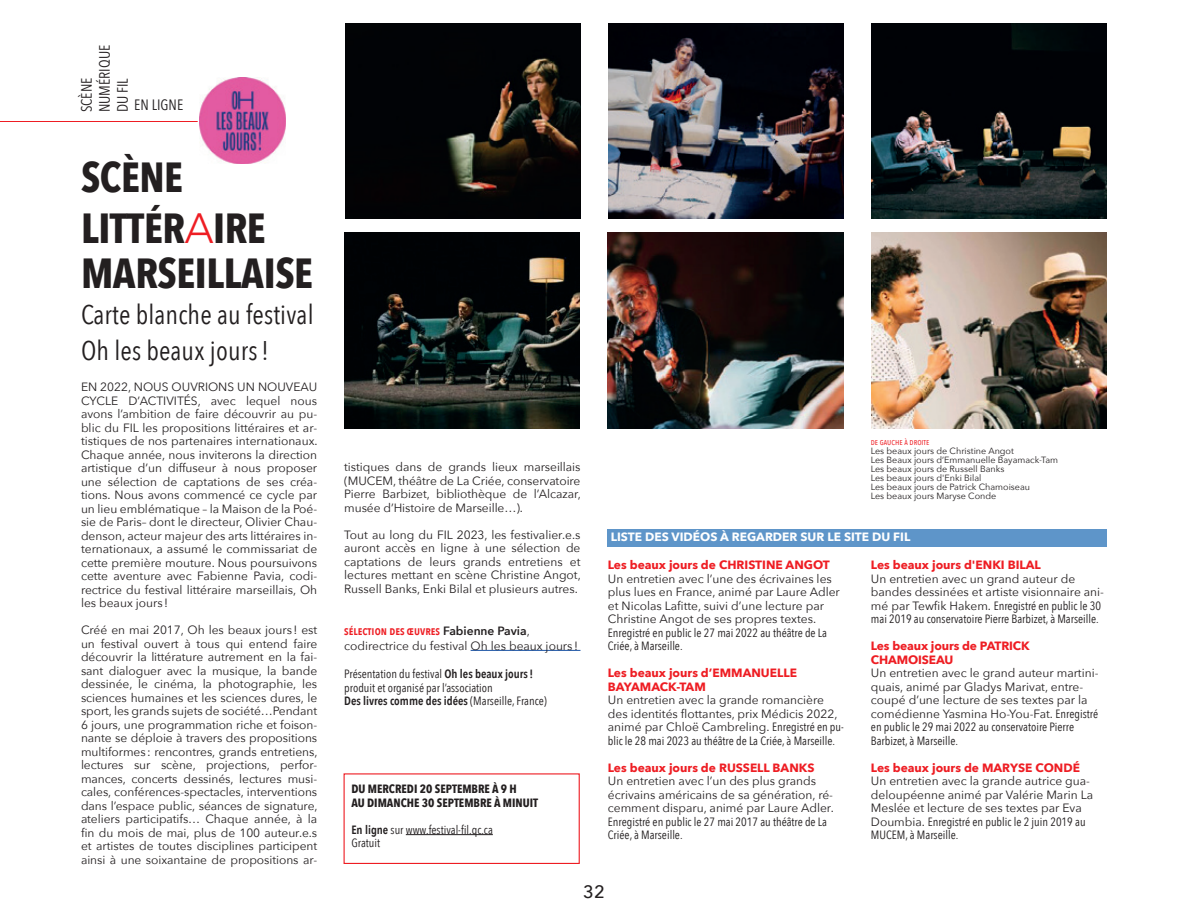
<style>
.page{position:relative;width:1188px;height:918px;background:#fff}
.page>*{position:absolute;margin:0;border:0;box-sizing:border-box;transform-origin:0 0}
.t1{font:700 42px/50.4px "Avenir Next Condensed";letter-spacing:-.01em;color:#231f20}
.t2{font:27px/36px "Avenir Next Condensed";letter-spacing:.005em;color:#231f20}
.t3{font:500 18px "Avenir Next";color:#231f20}
.t4{font:15px/18px "Avenir Next Condensed";color:#231f20}
.t5{font:12px/13.5px "Avenir Next";color:#231f20}
.t6{font:12px/13.5px "Avenir Next Condensed";color:#231f20}
.t7{font:700 12px/13.5px "Avenir Next";color:#ee1d23}
.t8{font:700 12px/13.5px "Avenir Next Condensed";color:#231f20}
.t9{font:700 12px "Avenir Next";color:#fff}
.t10{font:600 12px "Avenir Next Condensed";letter-spacing:.005em;color:#ee1d23}
.t11{font:9px/9px "Avenir Next";color:#231f20}
.t12{font:9px "Avenir Next Condensed";color:#ee1d23}
.s1{font-family:"Avenir";font-weight:300;color:#ee1d23}
.s2{font-family:"Avenir Next";color:#231f20}
.s3{font-family:"Avenir Next";font-weight:400;color:#231f20}
.s4{font-weight:600}
.s5{font-family:"Avenir Next Condensed"}
.s6{font-family:"Avenir Next"}
</style>
<div class="page">
<hr style="left:0;top:121px;width:198px;height:1px;background:#ee1d23">
<hr style="left:406px;top:834px;width:87px;height:1px;background:#231f20">
<div style="left:344px;top:773px;width:236px;height:91px;border:1px solid #ee1d23"></div>
<img style="left:345px;top:23px;width:236px;height:196px">
<img style="left:608px;top:23px;width:236px;height:196px">
<img style="left:871px;top:23px;width:236px;height:196px">
<img style="left:344px;top:233px;width:236px;height:195px">
<hr style="left:471px;top:650px;width:109px;height:1px;background:#1e56a6">
<img style="left:608px;top:233px;width:235px;height:195px">
<img style="left:871px;top:233px;width:236px;height:195px">
<img style="left:199px;top:78px;width:86px;height:86px">
<div style="left:608px;top:529px;width:499px;height:17px;background:#5e95c9"></div>
<p class="t4" style="left:77px;top:112px;width:69px;rotate:-90deg">SCÈNE<br>NUMÉRIQUE<br>DU FIL</p>
<p class="t4" style="left:134px;top:95px;width:51px">EN LIGNE</p>
<h1 class="t1" style="left:81px;top:152px;width:186px">SCÈNE<br>LITTÉR<span class="s1">A</span>IRE</h1>
<h1 class="t1" style="left:81px;top:247px;width:234px">MARSEILLAISE</h1>
<h2 class="t2" style="left:81px;top:295px;width:234px">Carte blanche au festival<br>Oh les beaux jours!</h2>
<p class="t5" style="left:81px;top:380px;width:238px;text-align:justify">EN 2022, NOUS OUVRIONS UN NOUVEAU CYCLE D’ACTIVITÉS, avec lequel nous avons l’ambition de faire découvrir au pu&shy;blic du FIL les propositions littéraires et ar&shy;tistiques de nos partenaires internationaux.<br>Chaque année, nous inviterons la direction artistique d’un diffuseur à nous proposer une sélection de captations de ses créa&shy;tions. Nous avons commencé ce cycle par un lieu emblématique – la Maison de la Poé&shy;sie de Paris– dont le directeur, Olivier Chau&shy;denson, acteur majeur des arts littéraires in&shy;ternationaux, a assumé le commissariat de cette première mouture. Nous poursuivons cette aventure avec Fabienne Pavia, codi&shy;rectrice du festival littéraire marseillais, Oh les beaux jours !</p>
<p class="t5" style="left:81px;top:623px;width:238px;text-align:justify">Créé en mai 2017, Oh les beaux jours ! est un festival ouvert à tous qui entend faire découvrir la littérature autrement en la fai&shy;sant dialoguer avec la musique, la bande dessinée, le cinéma, la photographie, les sciences humaines et les sciences dures, le sport, les grands sujets de société…Pendant 6 jours, une programmation riche et foison&shy;nante se déploie à travers des propositions multiformes : rencontres, grands entretiens, lectures sur scène, projections, perfor&shy;mances, concerts dessinés, lectures musi&shy;cales, conférences-spectacles, interventions dans l’espace public, séances de signature, ateliers participatifs… Chaque année, à la fin du mois de mai, plus de 100 auteur.e.s et artistes de toutes disciplines participent ainsi à une soixantaine de propositions ar-</p>
<p class="t5" style="left:344px;top:460px;width:238px;text-align:justify">tistiques dans de grands lieux marseillais (MUCEM, théâtre de La Criée, conservatoire Pierre Barbizet, bibliothèque de l’Alcazar, musée d’Histoire de Marseille…).</p>
<p class="t5" style="left:344px;top:527px;width:238px;text-align:justify">Tout au long du FIL 2023, les festivalier.e.s auront accès en ligne à une sélection de captations de leurs grands entretiens et lectures mettant en scène Christine Angot, Russell Banks, Enki Bilal et plusieurs autres.</p>
<p class="t10" style="left:344px;top:620px;width:187px">sélection des œuvres <span class="s2">Fabienne Pavia</span><span class="s3">,</span></p>
<p class="t5" style="left:344px;top:638px;width:235px">codirectrice du festival Oh les beaux jours !</p>
<p class="t6" style="left:344px;top:666px;width:204px">Présentation du festival <span class="s4">Oh les beaux jours! </span>produit et organisé par l’association<br><span class="s4">Des livres comme des idées</span> (Marseille, France)</p>
<p class="t8" style="left:351px;top:782px;width:188px">DU MERCREDI 20 SEPTEMBRE À 9 H<br>AU DIMANCHE 30 SEPTEMBRE À MINUIT</p>
<p class="t6" style="left:351px;top:822px;width:143px"><span class="s4">En ligne</span> sur www.festival-fil.qc.ca<br>Gratuit</p>
<p class="t12" style="left:871px;top:434px;width:60px">de gauche à droite</p>
<p class="t11" style="left:871px;top:446px;width:189px">Les beaux jours de Christine Angot<br>Les Beaux jours d’Emmanuelle Bayamack-Tam Les beaux jours de Russell Banks<br>Les beaux jours d'Enki Bilal<br>Les beaux jours de Patrick Chamoiseau<br>Les beaux jours Maryse Conde</p>
<p class="t9" style="left:611px;top:527px;width:301px">LISTE DES VIDÉOS À REGARDER SUR LE SITE DU FIL</p>
<p class="t7" style="left:608px;top:558px;width:224px">Les beaux jours de CHRISTINE ANGOT</p>
<p class="t5" style="left:608px;top:571px;width:234px">Un entretien avec l’une des écrivaines les plus lues en France, animé par Laure Adler et Nicolas Lafitte, suivi d’une lecture par Christine Angot de ses propres textes.</p>
<p class="t6" style="left:608px;top:625px;width:221px">Enregistré en public le 27 mai 2022 au théâtre de La<br>Criée, à Marseille.</p>
<p class="t7" style="left:608px;top:666px;width:191px">Les beaux jours d’EMMANUELLE<br>BAYAMACK-TAM</p>
<p class="t5" style="left:608px;top:693px;width:238px">Un entretien avec la grande romancière des identités flottantes, prix Médicis 2022, animé par Chloë Cambreling. <span class="s5">Enregistré en pu-</span></p>
<p class="t6" style="left:608px;top:733px;width:229px">blic le 28 mai 2023 au théâtre de La Criée, à Marseille.</p>
<p class="t7" style="left:608px;top:760px;width:208px">Les beaux jours de RUSSELL BANKS</p>
<p class="t5" style="left:608px;top:774px;width:227px">Un entretien avec l’un des plus grands écrivains américains de sa génération, ré&shy;cemment disparu, animé par Laure Adler.</p>
<p class="t6" style="left:608px;top:814px;width:221px">Enregistré en public le 27 mai 2017 au théâtre de La<br>Criée, à Marseille.</p>
<p class="t7" style="left:871px;top:558px;width:171px">Les beaux jours d'ENKI BILAL</p>
<p class="t5" style="left:871px;top:571px;width:235px">Un entretien avec un grand auteur de bandes dessinées et artiste visionnaire ani-</p>
<p class="t6" style="left:871px;top:598px;width:232px"><span class="s6">mé par Tewfik Hakem.</span> Enregistré en public le 30 mai 2019 au conservatoire Pierre Barbizet, à Marseille.</p>
<p class="t7" style="left:871px;top:639px;width:160px">Les beaux jours de PATRICK<br>CHAMOISEAU</p>
<p class="t5" style="left:871px;top:666px;width:229px">Un entretien avec le grand auteur martini&shy;quais, animé par Gladys Marivat, entre&shy;coupé d’une lecture de ses textes par la comédienne Yasmina Ho-You-Fat. <span class="s5">Enregistré</span></p>
<p class="t6" style="left:871px;top:720px;width:205px">en public le 29 mai 2022 au conservatoire Pierre<br>Barbizet, à Marseille.</p>
<p class="t7" style="left:871px;top:760px;width:211px">Les beaux jours de MARYSE CONDÉ</p>
<p class="t5" style="left:871px;top:774px;width:224px">Un entretien avec la grande autrice gua&shy;deloupéenne animé par Valérie Marin La<br>Meslée et lecture de ses textes par Eva</p>
<p class="t6" style="left:871px;top:814px;width:216px"><span class="s6">Doumbia.</span> Enregistré en public le 2 juin 2019 au<br>MUCEM, à Marseille.</p>
<h3 class="t3" style="left:583px;top:877px;width:23px">32</h3>
</div>
